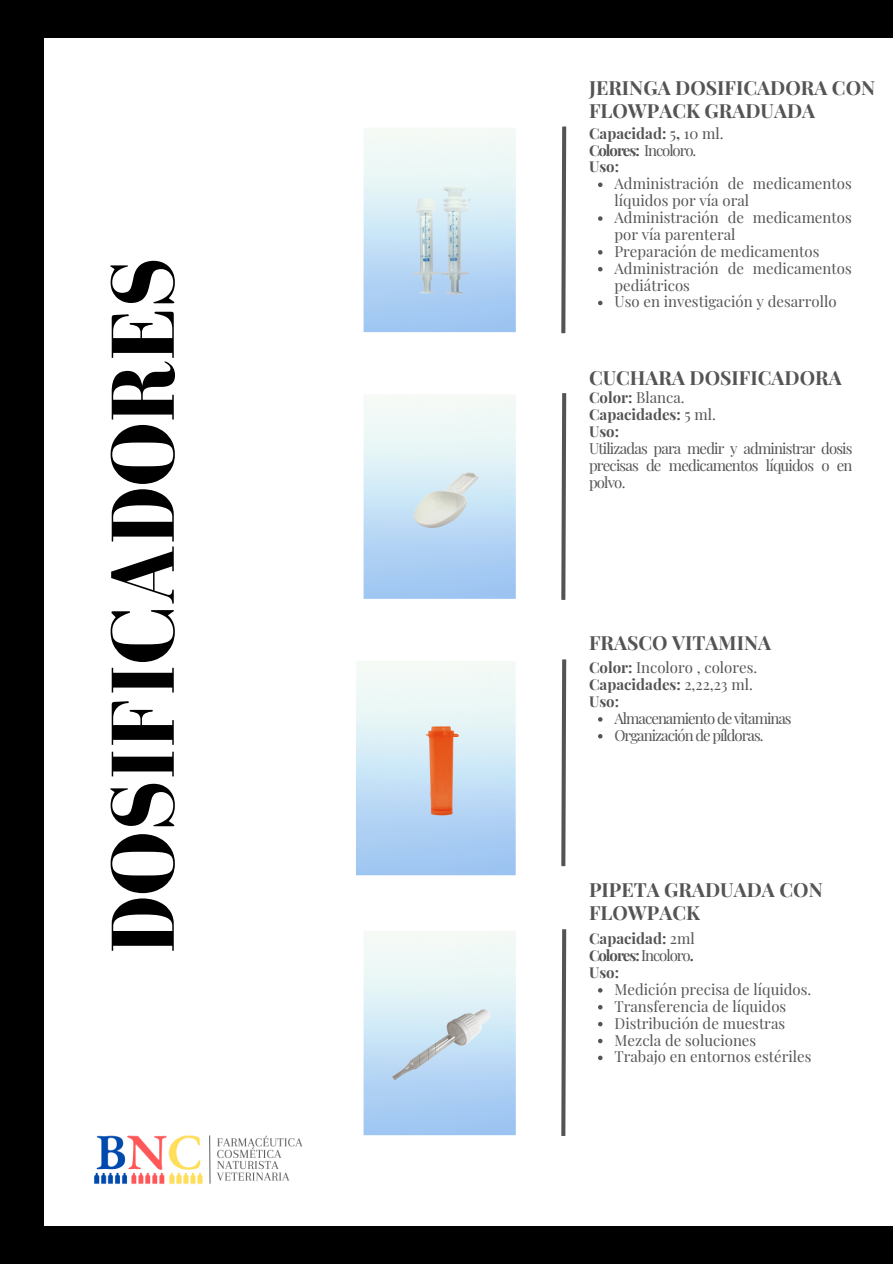
<style>
.page{position:relative;width:893px;height:1264px;background:#fff}
.page>*{position:absolute;margin:0;border:0;box-sizing:border-box;transform-origin:0 0}
.t1{font:700 91.8px "Bodoni FLF";color:#000}
.t2{font:700 19.5px/22.5px "Playfair Display";color:#545454}
.t3{font:15px/16.8px "Playfair Display";color:#545454}
.t4{font:700 15px "Playfair Display";color:#545454}
.t5{font:15px "Playfair Display";letter-spacing:-.065em;color:#545454}
.t6{font:15px "Playfair Display";letter-spacing:-.07em;color:#545454}
.t7{font:700 15px "Playfair Display";letter-spacing:-.07em;color:#545454}
.s1{font-weight:400}
.s2{font-weight:700}
</style>
<div class="page">
<div style="left:0;top:0;width:892px;height:1263px;background:#000"></div>
<div style="left:44px;top:38px;width:848px;height:1187px;background:#fff"></div>
<svg style="left:363px;top:128px;width:153px;height:205px;background:#cbe2f2"></svg>
<svg style="left:561px;top:126px;width:5px;height:207px"></svg>
<svg style="left:363px;top:395px;width:153px;height:204px;background:#cde3f3"></svg>
<svg style="left:561px;top:393px;width:5px;height:207px"></svg>
<svg style="left:356px;top:661px;width:160px;height:215px;background:#cddce9"></svg>
<svg style="left:561px;top:659px;width:5px;height:207px"></svg>
<svg style="left:561px;top:929px;width:5px;height:206px"></svg>
<img style="left:94px;top:1135px;width:209px;height:49px">
<svg style="left:363px;top:931px;width:153px;height:205px;background:#cbe1f2"></svg>
<svg style="left:598px;top:182px;width:4px;height:5px"></svg>
<svg style="left:598px;top:216px;width:4px;height:5px"></svg>
<svg style="left:598px;top:250px;width:4px;height:4px"></svg>
<svg style="left:598px;top:267px;width:4px;height:4px"></svg>
<svg style="left:598px;top:301px;width:4px;height:4px"></svg>
<svg style="left:598px;top:717px;width:4px;height:4px"></svg>
<svg style="left:598px;top:734px;width:4px;height:4px"></svg>
<svg style="left:598px;top:988px;width:4px;height:4px"></svg>
<svg style="left:598px;top:1005px;width:4px;height:4px"></svg>
<svg style="left:598px;top:1021px;width:4px;height:5px"></svg>
<svg style="left:598px;top:1038px;width:4px;height:5px"></svg>
<svg style="left:598px;top:1055px;width:4px;height:5px"></svg>
<p class="t1" style="left:93px;top:953px;width:698px;rotate:-90deg">DOSIFICADORES</p>
<p class="t2" style="left:589px;top:76px;width:288px">JERINGA DOSIFICADORA CON<br>FLOWPACK GRADUADA</p>
<p class="t4" style="left:589px;top:122px;width:136px">Capacidad: <span class="s1">5</span>, <span class="s1">10 ml.</span></p>
<p class="t6" style="left:589px;top:139px;width:109px"><span class="s2">Colores:</span> Incoloro.</p>
<p class="t4" style="left:589px;top:156px;width:32px">Uso:</p>
<p class="t3" style="left:614px;top:175px;width:239px">Administración de medicamentos líquidos por vía oral</p>
<p class="t3" style="left:614px;top:208px;width:239px">Administración de medicamentos por vía parenteral</p>
<p class="t3" style="left:614px;top:242px;width:206px">Preparación de medicamentos</p>
<h2 class="t3" style="left:614px;top:259px;width:239px">Administración de medicamentos pediátricos</h2>
<p class="t3" style="left:614px;top:293px;width:223px">Uso en investigación y desarrollo</p>
<p class="t2" style="left:589px;top:365px;width:254px">CUCHARA DOSIFICADORA</p>
<p class="t3" style="left:589px;top:389px;width:97px"><span class="s2">Color:</span> Blanca.</p>
<p class="t4" style="left:589px;top:404px;width:128px">Capacidades: <span class="s1">5 ml.</span></p>
<h2 class="t4" style="left:589px;top:421px;width:32px">Uso:</h2>
<p class="t3" style="left:589px;top:439px;width:265px;text-align:justify">Utilizadas para medir y administrar dosis precisas de medicamentos líquidos o en polvo.</p>
<p class="t2" style="left:589px;top:631px;width:184px">FRASCO VITAMINA</p>
<p class="t3" style="left:589px;top:658px;width:170px"><span class="s2">Color:</span> Incoloro , colores.</p>
<p class="t4" style="left:589px;top:674px;width:165px">Capacidades: <span class="s1">2,22,23 ml.</span></p>
<p class="t4" style="left:589px;top:690px;width:32px">Uso:</p>
<p class="t5" style="left:614px;top:707px;width:178px">Almacenamiento de vitaminas</p>
<p class="t5" style="left:614px;top:724px;width:150px">Organización de píldoras.</p>
<p class="t2" style="left:589px;top:878px;width:235px">PIPETA GRADUADA CON<br>FLOWPACK</p>
<p class="t4" style="left:589px;top:928px;width:107px">Capacidad: <span class="s1">2ml</span></p>
<h2 class="t7" style="left:589px;top:944px;width:106px">Colores: <span class="s1">Incoloro</span>.</h2>
<p class="t4" style="left:589px;top:961px;width:32px">Uso:</p>
<p class="t3" style="left:614px;top:980px;width:198px">Medición precisa de líquidos.</p>
<p class="t3" style="left:614px;top:997px;width:173px">Transferencia de líquidos</p>
<p class="t3" style="left:614px;top:1013px;width:172px">Distribución de muestras</p>
<p class="t3" style="left:614px;top:1030px;width:143px">Mezcla de soluciones</p>
<p class="t3" style="left:614px;top:1047px;width:198px">Trabajo en entornos estériles</p>
</div>
